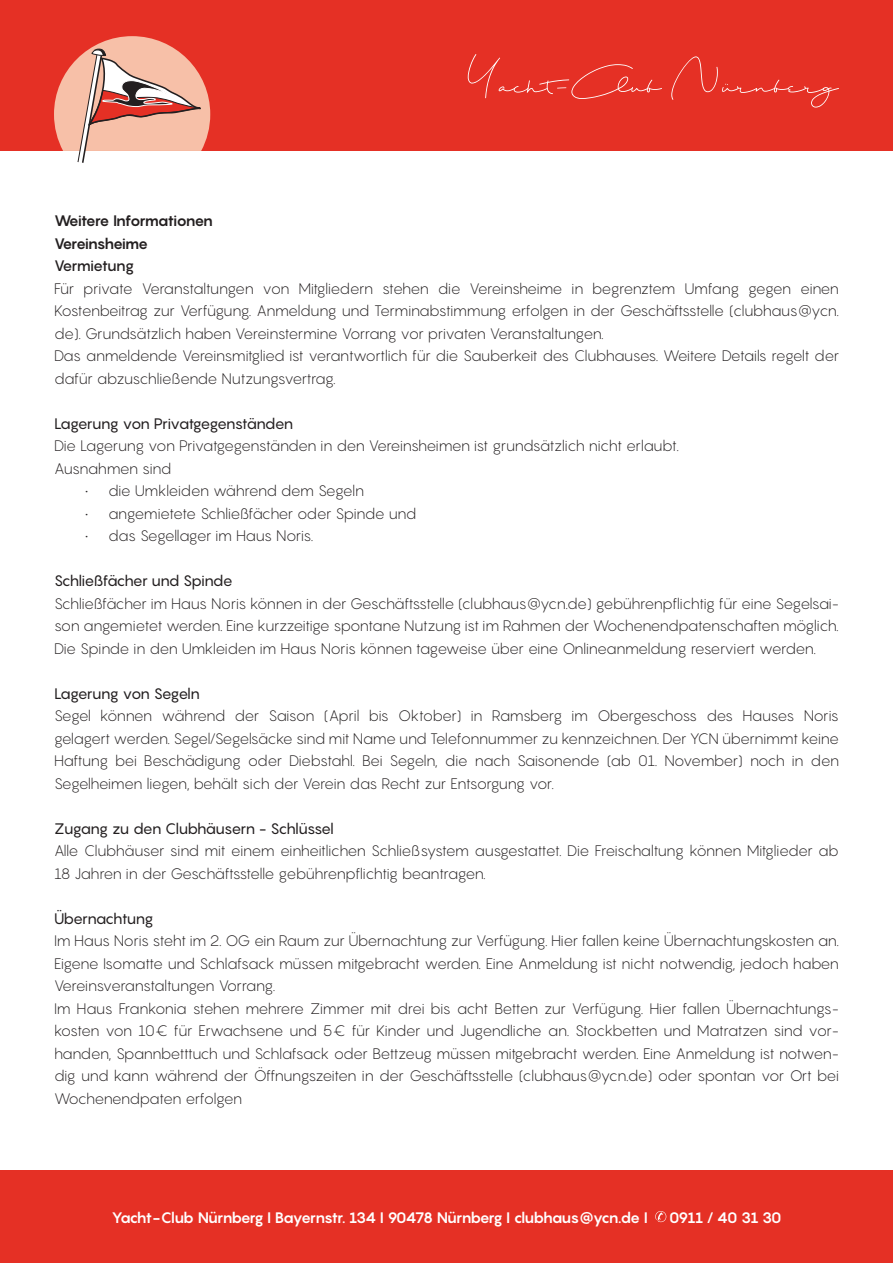
<style>
.page{position:relative;width:893px;height:1263px;background:#fff}
.page>*{position:absolute;margin:0;border:0;box-sizing:border-box;transform-origin:0 0}
.t1{font:300 15px/22.5px "Pangram";letter-spacing:-.045em;color:#231f20}
.t2{font:15px "Pangram";letter-spacing:-.06em;color:#231f20}
.t3{font:700 15px "Pangram";letter-spacing:-.07em;color:#fff}
.t4{font:700 15px/22.5px "Pangram";letter-spacing:-.08em;color:#231f20}
.t5{font:500 15px "Pangram";letter-spacing:-.055em;color:#231f20}
</style>
<div class="page">
<div style="left:0;top:0;width:893px;height:151px;background:#e53025"></div>
<svg style="left:54px;top:36px;width:156px;height:127px"></svg>
<div style="left:0;top:1171px;width:893px;height:92px;background:#e53025"></div>
<svg style="left:655px;top:1211px;width:11px;height:11px"></svg>
<svg style="left:468px;top:54px;width:194px;height:45px"></svg>
<svg style="left:671px;top:56px;width:168px;height:52px"></svg>
<p class="t4" style="left:54px;top:209px;width:160px">Weitere Informationen<br>Vereinsheime</p>
<p class="t5" style="left:54px;top:256px;width:82px">Vermietung</p>
<p class="t1" style="left:54px;top:277px;width:786px">Für private Veranstaltungen von Mitgliedern stehen die Vereinsheime in begrenztem Umfang gegen einen Kostenbeitrag zur Verfügung. Anmeldung und Terminabstimmung erfolgen in der Geschäftsstelle (clubhaus@ycn. de). Grundsätzlich haben Vereinstermine Vorrang vor privaten Veranstaltungen.<br>Das anmeldende Vereinsmitglied ist verantwortlich für die Sauberkeit des Clubhauses. Weitere Details regelt der dafür abzuschließende Nutzungsvertrag.</p>
<p class="t2" style="left:54px;top:413px;width:241px">Lagerung von Privatgegenständen</p>
<p class="t1" style="left:54px;top:434px;width:626px">Die Lagerung von Privatgegenständen in den Vereinsheimen ist grundsätzlich nicht erlaubt.<br>Ausnahmen sind</p>
<p class="t1" style="left:86px;top:479px;width:280px">• die Umkleiden während dem Segeln</p>
<p class="t1" style="left:86px;top:502px;width:332px">• angemietete Schließfächer oder Spinde und</p>
<p class="t1" style="left:86px;top:524px;width:229px">• das Segellager im Haus Noris.</p>
<p class="t2" style="left:54px;top:571px;width:180px">Schließfächer und Spinde</p>
<p class="t1" style="left:54px;top:592px;width:786px;text-align:justify">Schließfächer im Haus Noris können in der Geschäftsstelle (clubhaus@ycn.de) gebührenpflichtig für eine Segelsai&shy;son angemietet werden. Eine kurzzeitige spontane Nutzung ist im Rahmen der Wochenendpatenschaften möglich.<br>Die Spinde in den Umkleiden im Haus Noris können tageweise über eine Onlineanmeldung reserviert werden.</p>
<p class="t2" style="left:54px;top:683px;width:147px">Lagerung von Segeln</p>
<p class="t1" style="left:54px;top:704px;width:786px;text-align:justify">Segel können während der Saison (April bis Oktober) in Ramsberg im Obergeschoss des Hauses Noris gelagert werden. Segel/Segelsäcke sind mit Name und Telefonnummer zu kennzeichnen. Der YCN übernimmt keine Haftung bei Beschädigung oder Diebstahl. Bei Segeln, die nach Saisonende (ab 01. November) noch in den Segelheimen liegen, behält sich der Verein das Recht zur Entsorgung vor.</p>
<p class="t2" style="left:54px;top:818px;width:281px">Zugang zu den Clubhäusern - Schlüssel</p>
<p class="t1" style="left:54px;top:839px;width:786px">Alle Clubhäuser sind mit einem einheitlichen Schließsystem ausgestattet. Die Freischaltung können Mitglieder ab<br>18 Jahren in der Geschäftsstelle gebührenpflichtig beantragen.</p>
<p class="t2" style="left:54px;top:908px;width:101px">Übernachtung</p>
<p class="t1" style="left:54px;top:929px;width:786px">Im Haus Noris steht im 2. OG ein Raum zur Übernachtung zur Verfügung. Hier fallen keine Übernachtungskosten an.<br>Eigene Isomatte und Schlafsack müssen mitgebracht werden. Eine Anmeldung ist nicht notwendig, jedoch haben Vereinsveranstaltungen Vorrang.<br>Im Haus Frankonia stehen mehrere Zimmer mit drei bis acht Betten zur Verfügung. Hier fallen Übernachtungs&shy;kosten von 10€ für Erwachsene und 5€ für Kinder und Jugendliche an. Stockbetten und Matratzen sind vor&shy;handen, Spannbetttuch und Schlafsack oder Bettzeug müssen mitgebracht werden. Eine Anmeldung ist notwen&shy;dig und kann während der Öffnungszeiten in der Geschäftsstelle (clubhaus@ycn.de) oder spontan vor Ort bei Wochenendpaten erfolgen</p>
<p class="t3" style="left:112px;top:1207px;width:538px">Yacht-Club Nürnberg I Bayernstr. 134 I 90478 Nürnberg I clubhaus@ycn.de I</p>
<p class="t3" style="left:669px;top:1207px;width:114px">0911 / 40 31 30</p>
</div>
